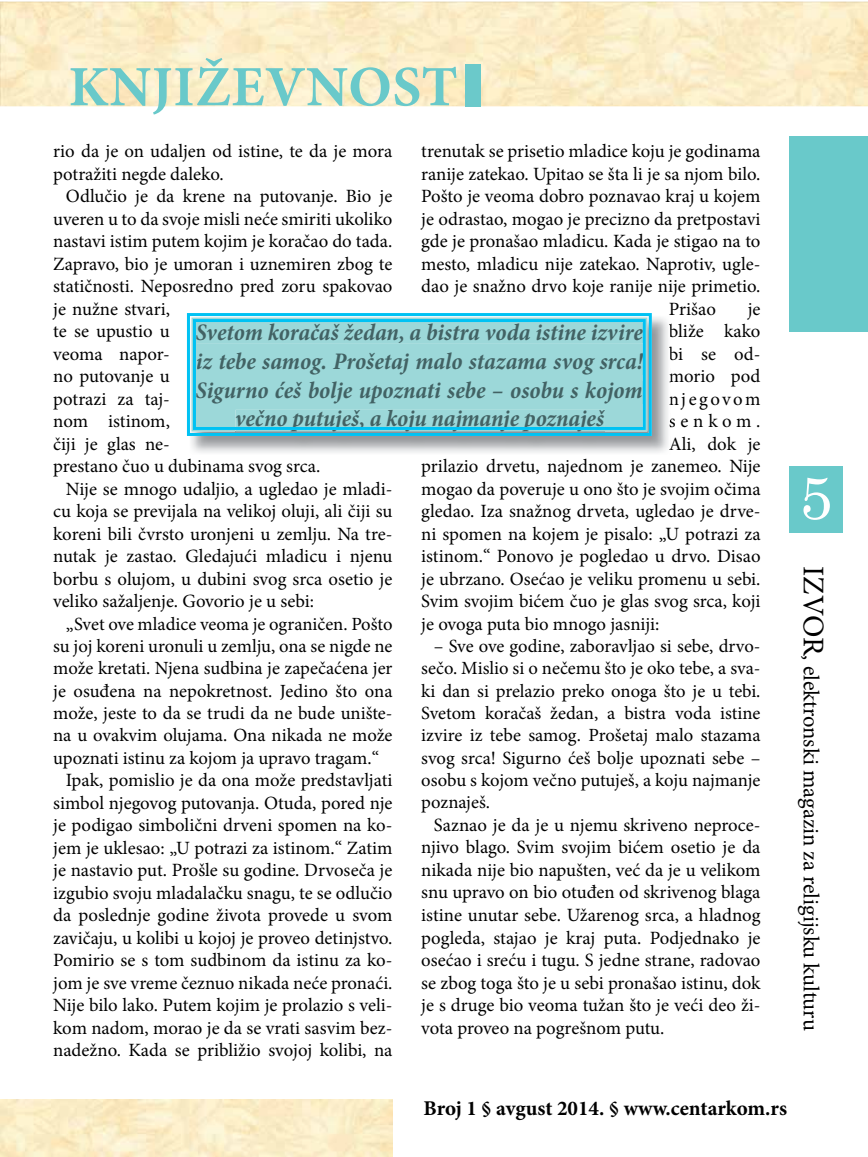
<style>
.page{position:relative;width:868px;height:1157px;background:#fff}
.page>*{position:absolute;margin:0;border:0;box-sizing:border-box;transform-origin:0 0}
.t1{font:60px "Century";color:#fff}
.t2{font:700 57px "Minion Pro";letter-spacing:.01em;color:#69c9ca}
.t3{font:italic 700 condensed 24px/28.8px "Minion Pro";letter-spacing:-.005em;color:#426264;text-align:justify}
.t4{font:22.5px "Minion Pro";letter-spacing:-.005em;color:#000}
.t5{font:700 21px "Minion Pro";color:#000}
.t6{font:18.75px/22.5px "Minion Pro";color:#000;text-align:justify}
.t7{font:18.75px "Minion Pro";letter-spacing:.125em;color:#000}
.t8{font:18.6px/22.4px "Minion Pro";letter-spacing:-.005em;color:#000;text-align:justify}
.s1{font-size:30px}
</style>
<div class="page">
<img style="left:0;top:1px;width:1px;height:105px">
<div style="left:465px;top:64px;width:15px;height:42px;background:#6bc9ca"></div>
<div style="left:789px;top:465px;width:53px;height:67px;background:#69c9ca"></div>
<div style="left:789px;top:136px;width:78px;height:196px;background:#69c9ca"></div>
<img style="left:191px;top:316px;width:477px;height:137px">
<svg style="left:187px;top:313px;width:464px;height:123px;background:#59c9e2"></svg>
<svg style="left:193px;top:319px;width:452px;height:111px;background:#92d6da"></svg>
<h2 class="t2" style="left:68px;top:47px;width:391px">KNJIŽEVNOST</h2>
<p class="t6" style="left:421px;top:140px;width:341px">trenutak se prisetio mladice koju je godinama</p>
<p class="t6" style="left:421px;top:162px;width:341px">ranije zatekao. Upitao se šta li je sa njom bilo.</p>
<p class="t6" style="left:421px;top:185px;width:341px">Pošto je veoma dobro poznavao kraj u kojem</p>
<p class="t6" style="left:421px;top:207px;width:341px">je odrastao, mogao je precizno da pretpostavi</p>
<p class="t6" style="left:421px;top:230px;width:341px">gde je pronašao mladicu. Kada je stigao na to</p>
<p class="t6" style="left:421px;top:252px;width:341px">mesto, mladicu nije zatekao. Naprotiv, ugle-</p>
<p class="t6" style="left:421px;top:275px;width:341px">dao je snažno drvo koje ranije nije primetio.</p>
<p class="t6" style="left:668px;top:297px;width:49px">Prišao</p>
<p class="t6" style="left:747px;top:297px;width:14px">je</p>
<p class="t6" style="left:668px;top:320px;width:93px">bliže kako</p>
<p class="t6" style="left:668px;top:342px;width:93px">bi se od-</p>
<p class="t6" style="left:668px;top:365px;width:93px">morio pod</p>
<p class="t7" style="left:668px;top:386px;width:93px">njegovom</p>
<p class="t6" style="left:668px;top:410px;width:93px">senkom.</p>
<p class="t6" style="left:668px;top:432px;width:93px">Ali, dok je</p>
<p class="t6" style="left:421px;top:455px;width:341px">prilazio drvetu, najednom je zanemeo. Nije</p>
<p class="t6" style="left:421px;top:477px;width:341px">mogao da poveruje u ono što je svojim očima</p>
<p class="t6" style="left:421px;top:500px;width:341px">gledao. Iza snažnog drveta, ugledao je drve-</p>
<p class="t6" style="left:421px;top:522px;width:341px">ni spomen na kojem je pisalo: „U potrazi za</p>
<p class="t6" style="left:421px;top:545px;width:341px">istinom.“ Ponovo je pogledao u drvo. Disao</p>
<p class="t6" style="left:421px;top:567px;width:341px">je ubrzano. Osećao je veliku promenu u sebi.</p>
<p class="t6" style="left:421px;top:590px;width:341px">Svim svojim bićem čuo je glas svog srca, koji</p>
<p class="t6" style="left:421px;top:612px;width:240px">je ovoga puta bio mnogo jasniji:</p>
<p class="t8" style="left:421px;top:635px;width:341px;text-indent:13px">– Sve ove godine, zaboravljao si sebe, drvo&shy;sečo. Mislio si o nečemu što je oko tebe, a sva&shy;ki dan si prelazio preko onoga što je u tebi.<br>Svetom koračaš žedan, a bistra voda istine izvire iz tebe samog. Prošetaj malo stazama svog srca! Sigurno ćeš bolje upoznati sebe – osobu s kojom večno putuješ, a koju najmanje poznaješ.</p>
<p class="t6" style="left:421px;top:813px;width:341px;text-indent:13px">Saznao je da je u njemu skriveno neproce&shy;njivo blago. Svim svojim bićem osetio je da nikada nije bio napušten, već da je u velikom snu upravo on bio otuđen od skrivenog blaga istine unutar sebe. Užarenog srca, a hladnog pogleda, stajao je kraj puta. Podjednako je osećao i sreću i tugu. S jedne strane, radovao se zbog toga što je u sebi pronašao istinu, dok je s druge bio veoma tužan što je veći deo ži&shy;vota proveo na pogrešnom putu.</p>
<p class="t6" style="left:53px;top:140px;width:341px">rio da je on udaljen od istine, te da je mora potražiti negde daleko.</p>
<p class="t6" style="left:53px;top:185px;width:341px;text-align:left;text-indent:13px">Odlučio je da krene na putovanje. Bio je uveren u to da svoje misli neće smiriti ukoliko nastavi istim putem kojim je koračao do tada.<br>Zapravo, bio je umoran i uznemiren zbog te statičnosti. Neposredno pred zoru spakovao je nužne stvari,<br>te se upustio u<br>veoma napor-<br>no putovanje u<br>potrazi za taj-<br>nom istinom,<br>čiji je glas ne-<br>prestano čuo u dubinama svog srca.</p>
<p class="t6" style="left:53px;top:477px;width:341px;text-indent:13px">Nije se mnogo udaljio, a ugledao je mladi&shy;cu koja se previjala na velikoj oluji, ali čiji su koreni bili čvrsto uronjeni u zemlju. Na tre&shy;nutak je zastao. Gledajući mladicu i njenu borbu s olujom, u dubini svog srca osetio je veliko sažaljenje. Govorio je u sebi:</p>
<p class="t8" style="left:53px;top:612px;width:341px;text-indent:13px">„Svet ove mladice veoma je ograničen. Pošto su joj koreni uronuli u zemlju, ona se nigde ne može kretati. Njena sudbina je zapečaćena jer je osuđena na nepokretnost. Jedino što ona može, jeste to da se trudi da ne bude unište&shy;na u ovakvim olujama. Ona nikada ne može upoznati istinu za kojom ja upravo tragam.“</p>
<p class="t6" style="left:53px;top:769px;width:341px;text-indent:13px">Ipak, pomislio je da ona može predstavljati simbol njegovog putovanja. Otuda, pored nje je podigao simbolični drveni spomen na ko&shy;jem je uklesao: „U potrazi za istinom.“ Zatim je nastavio put. Prošle su godine. Drvoseča je izgubio svoju mladalačku snagu, te se odlučio da poslednje godine života provede u svom zavičaju, u kolibi u kojoj je proveo detinjstvo.<br>Pomirio se s tom sudbinom da istinu za ko&shy;jom je sve vreme čeznuo nikada neće pronaći.<br>Nije bilo lako. Putem kojim je prolazio s veli&shy;kom nadom, morao je da se vrati sasvim bez&shy;nadežno. Kada se približio svojoj kolibi, na</p>
<p class="t3" style="left:196px;top:318px;width:448px">Svetom koračaš žedan, a bistra voda istine izvire iz tebe samog. Prošetaj malo stazama svog srca!<br>Sigurno ćeš bolje upoznati sebe – osobu s kojom</p>
<h1 class="t1" style="left:799px;top:447px;width:35px">5</h1>
<p class="t4" style="left:826px;top:566px;width:466px;rotate:90deg"><span class="s1">IZVOR</span>, elektronski magazin za religijsku kulturu</p>
<p class="t5" style="left:423px;top:1093px;width:365px">Broj 1 § avgust 2014. § www.centarkom.rs</p>
</div>
